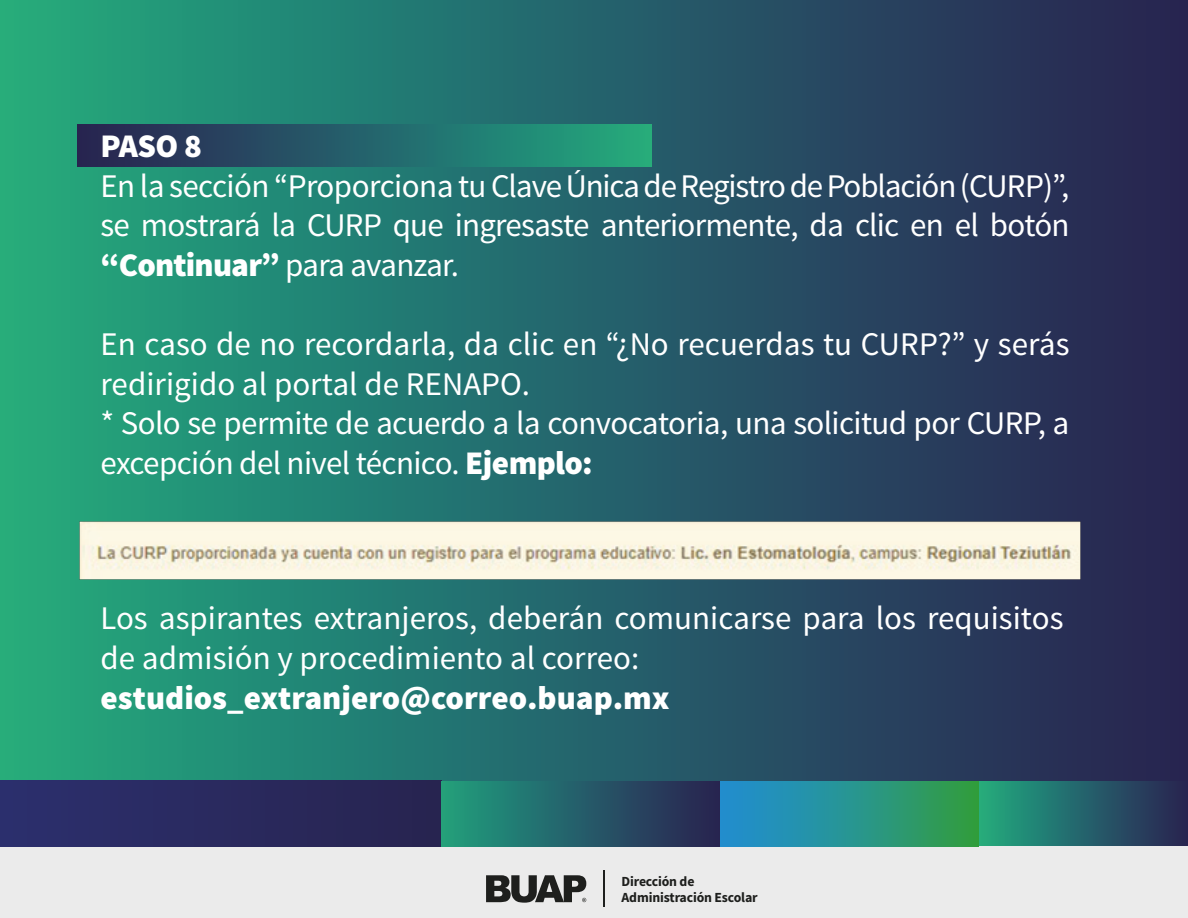
<style>
.page{position:relative;width:1188px;height:918px;background:#fff}
.page>*{position:absolute;margin:0;border:0;box-sizing:border-box;transform-origin:0 0}
.t1{font:33px/39.6px "Source Sans Pro";letter-spacing:-.01em;color:#fff}
.t2{font:900 33px "Source Sans Pro";color:#fff}
.t3{font:700 13.95px/15.8px "Source Sans Pro";letter-spacing:-.01em;color:#1e1f1d}
.s1{font-weight:900}
</style>
<div class="page">
<div style="left:0;top:0;width:1188px;height:918px;background:linear-gradient(to right,#22aa80,#282053)"></div>
<div style="left:0;top:846px;width:1188px;height:72px;background:#ebebeb"></div>
<svg style="left:486px;top:875px;width:100px;height:28px"></svg>
<hr style="left:603px;top:871px;width:2px;height:36px;background:#1e1f1d">
<div style="left:0;top:781px;width:441px;height:65px;background:linear-gradient(to right,#2c2f6e,#272450)"></div>
<div style="left:978px;top:781px;width:210px;height:65px;background:linear-gradient(to right,#22ab81,#282153)"></div>
<div style="left:719px;top:781px;width:260px;height:65px;background:linear-gradient(to right,#208ed9,#319d42)"></div>
<div style="left:441px;top:781px;width:278px;height:65px;background:linear-gradient(to right,#219e7f,#292152)"></div>
<div style="left:77px;top:124px;width:575px;height:42px;background:linear-gradient(to right,#281f52,#22aa81)"></div>
<img style="left:79px;top:521px;width:1003px;height:60px">
<p class="t2" style="left:100px;top:125px;width:103px">PASO 8</p>
<p class="t1" style="left:100px;top:167px;width:971px;text-align:justify">En la sección “Proporciona tu Clave Única de Registro de Población (CURP)”, se mostrará la CURP que ingresaste anteriormente, da clic en el botón <span class="s1">“Continuar”</span> para avanzar.</p>
<p class="t1" style="left:100px;top:325px;width:971px">En caso de no recordarla, da clic en “¿No recuerdas tu CURP?” y serás redirigido al portal de RENAPO.<br>* Solo se permite de acuerdo a la convocatoria, una solicitud por CURP, a excepción del nivel técnico. <span class="s1">Ejemplo:</span></p>
<p class="t1" style="left:100px;top:599px;width:965px">Los aspirantes extranjeros, deberán comunicarse para los requisitos de admisión y procedimiento al correo:</p>
<p class="t2" style="left:100px;top:676px;width:571px">estudios_extranjero@correo.buap.mx</p>
<p class="t3" style="left:622px;top:874px;width:138px">Dirección de<br>Administración Escolar</p>
</div>
